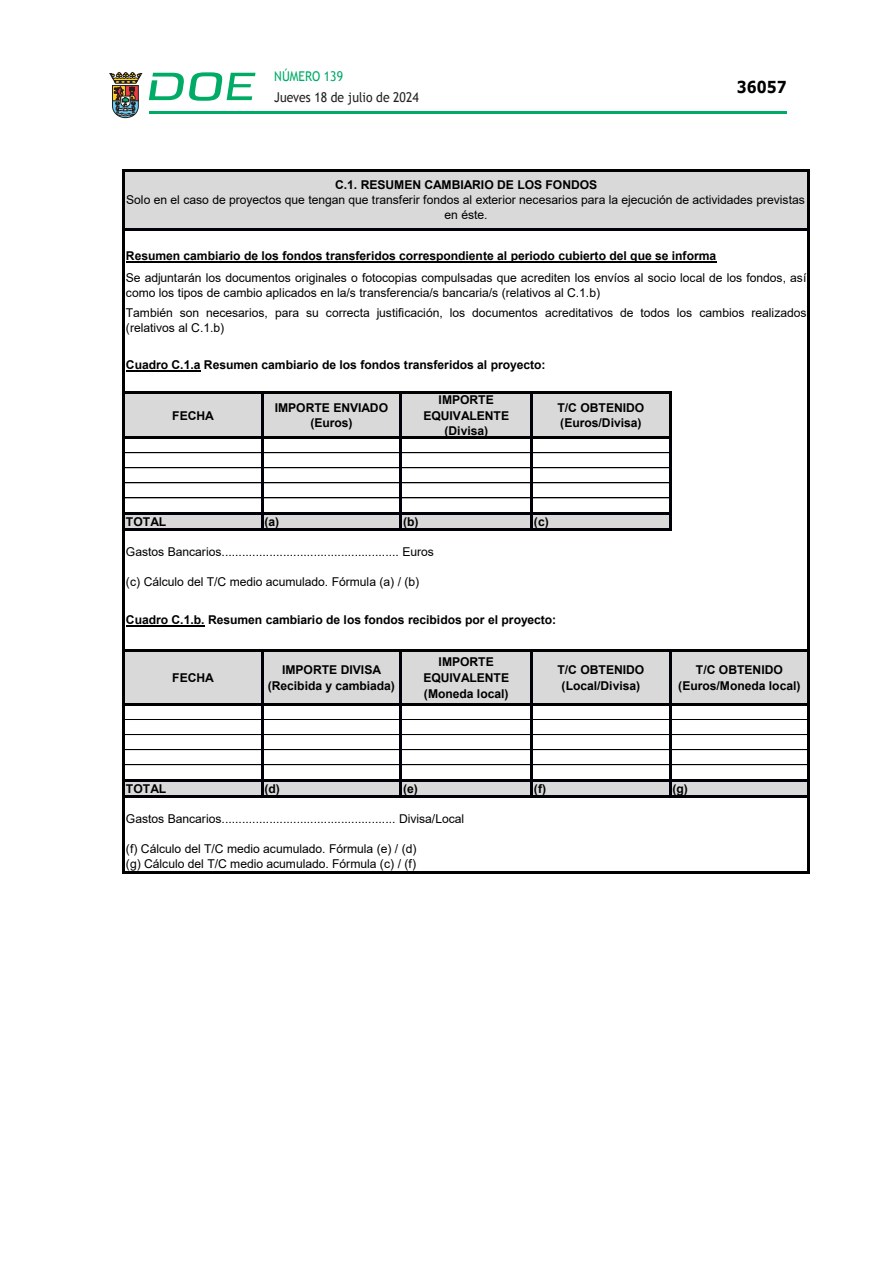
<style>
.page{position:relative;width:893px;height:1263px;background:#fff}
.page>*{position:absolute;margin:0;border:0;box-sizing:border-box;transform-origin:0 0}
.t1{font:700 16.5px "Verdana";color:#000;scale:.85 1}
.t2{font:13.5px "Trebuchet MS";color:#231f20;scale:.9 1}
.t3{font:13.5px "Trebuchet MS";color:#00ab67;scale:.9 1}
.t4{font:12.15px/15.1px "Arial";letter-spacing:-.005em;color:#000}
.t5{font:700 12.15px/15.6px "Arial";letter-spacing:-.005em;color:#000;text-align:center}
.s1{font-weight:700}
</style>
<div class="page">
<hr style="left:149px;top:111px;width:638px;height:3px;background:#00ab66">
<svg style="left:109px;top:72px;width:33px;height:46px"></svg>
<svg style="left:149px;top:72px;width:106px;height:29px"></svg>
<div style="left:124px;top:172px;width:685px;height:58px;background:#d9d9d9"></div>
<div style="left:124px;top:393px;width:546px;height:45px;background:#d9d9d9"></div>
<div style="left:124px;top:514px;width:546px;height:16px;background:#d9d9d9"></div>
<div style="left:124px;top:651px;width:685px;height:53px;background:#d9d9d9"></div>
<div style="left:124px;top:780px;width:685px;height:16px;background:#d9d9d9"></div>
<hr style="left:126px;top:625px;width:79px;height:1px;background:#000">
<hr style="left:126px;top:370px;width:75px;height:1px;background:#000">
<hr style="left:126px;top:261px;width:591px;height:2px;background:#000">
<hr style="left:261px;top:394px;width:2px;height:42px;background:#00000a">
<hr style="left:399px;top:394px;width:3px;height:42px;background:#00000a">
<hr style="left:530px;top:394px;width:3px;height:42px;background:#00000a">
<hr style="left:669px;top:394px;width:2px;height:45px;background:#000">
<hr style="left:125px;top:452px;width:136px;height:1px;background:#00000a">
<hr style="left:125px;top:453px;width:136px;height:1px;background:#000">
<hr style="left:263px;top:452px;width:136px;height:1px;background:#00000a">
<hr style="left:263px;top:453px;width:136px;height:1px;background:#000">
<hr style="left:402px;top:452px;width:128px;height:1px;background:#00000a">
<hr style="left:402px;top:453px;width:128px;height:1px;background:#000">
<hr style="left:125px;top:467px;width:136px;height:1px;background:#00000a">
<hr style="left:125px;top:468px;width:136px;height:1px;background:#000">
<hr style="left:263px;top:467px;width:136px;height:1px;background:#00000a">
<hr style="left:263px;top:468px;width:136px;height:1px;background:#000">
<hr style="left:402px;top:467px;width:128px;height:1px;background:#00000a">
<hr style="left:402px;top:468px;width:128px;height:1px;background:#000">
<hr style="left:125px;top:482px;width:136px;height:1px;background:#00000a">
<hr style="left:125px;top:483px;width:136px;height:1px;background:#000">
<hr style="left:263px;top:482px;width:136px;height:1px;background:#00000a">
<hr style="left:263px;top:483px;width:136px;height:1px;background:#000">
<hr style="left:402px;top:482px;width:128px;height:1px;background:#00000a">
<hr style="left:402px;top:483px;width:128px;height:1px;background:#000">
<hr style="left:125px;top:498px;width:136px;height:1px;background:#000">
<hr style="left:263px;top:498px;width:136px;height:1px;background:#000">
<hr style="left:402px;top:498px;width:128px;height:1px;background:#000">
<hr style="left:261px;top:439px;width:2px;height:92px;background:#00000a">
<hr style="left:399px;top:439px;width:3px;height:92px;background:#00000a">
<hr style="left:530px;top:439px;width:3px;height:92px;background:#00000a">
<hr style="left:669px;top:439px;width:2px;height:92px;background:#00000a">
<hr style="left:261px;top:652px;width:2px;height:51px;background:#00000a">
<hr style="left:399px;top:652px;width:3px;height:51px;background:#00000a">
<hr style="left:530px;top:652px;width:3px;height:51px;background:#00000a">
<hr style="left:669px;top:652px;width:2px;height:51px;background:#00000a">
<hr style="left:125px;top:719px;width:136px;height:1px;background:#000">
<hr style="left:263px;top:719px;width:136px;height:1px;background:#000">
<hr style="left:402px;top:719px;width:128px;height:1px;background:#000">
<hr style="left:533px;top:719px;width:136px;height:1px;background:#000">
<hr style="left:125px;top:734px;width:136px;height:1px;background:#000">
<hr style="left:263px;top:734px;width:136px;height:1px;background:#000">
<hr style="left:402px;top:734px;width:128px;height:1px;background:#000">
<hr style="left:533px;top:734px;width:136px;height:1px;background:#000">
<hr style="left:125px;top:749px;width:136px;height:1px;background:#000">
<hr style="left:263px;top:749px;width:136px;height:1px;background:#000">
<hr style="left:402px;top:749px;width:128px;height:1px;background:#000">
<hr style="left:533px;top:749px;width:136px;height:1px;background:#000">
<hr style="left:125px;top:764px;width:136px;height:1px;background:#000">
<hr style="left:263px;top:764px;width:136px;height:1px;background:#000">
<hr style="left:402px;top:764px;width:128px;height:1px;background:#000">
<hr style="left:533px;top:764px;width:136px;height:1px;background:#000">
<hr style="left:122px;top:170px;width:3px;height:704px;background:#000">
<hr style="left:807px;top:172px;width:3px;height:702px;background:#000">
<hr style="left:261px;top:705px;width:2px;height:92px;background:#00000a">
<hr style="left:399px;top:705px;width:3px;height:92px;background:#00000a">
<hr style="left:530px;top:705px;width:3px;height:92px;background:#00000a">
<hr style="left:669px;top:705px;width:2px;height:92px;background:#00000a">
<hr style="left:125px;top:170px;width:685px;height:2px;background:#000">
<hr style="left:125px;top:228px;width:682px;height:3px;background:#00000a">
<hr style="left:125px;top:391px;width:546px;height:3px;background:#000">
<hr style="left:125px;top:436px;width:546px;height:3px;background:#000">
<hr style="left:533px;top:452px;width:136px;height:1px;background:#00000a">
<hr style="left:533px;top:453px;width:136px;height:1px;background:#000">
<hr style="left:533px;top:467px;width:136px;height:1px;background:#00000a">
<hr style="left:533px;top:468px;width:136px;height:1px;background:#000">
<hr style="left:533px;top:482px;width:136px;height:1px;background:#00000a">
<hr style="left:533px;top:483px;width:136px;height:1px;background:#000">
<hr style="left:533px;top:498px;width:136px;height:1px;background:#000">
<hr style="left:125px;top:512px;width:546px;height:3px;background:#00000a">
<hr style="left:125px;top:528px;width:546px;height:3px;background:#00000a">
<hr style="left:125px;top:649px;width:685px;height:3px;background:#000">
<hr style="left:125px;top:703px;width:685px;height:2px;background:#000">
<hr style="left:671px;top:719px;width:136px;height:1px;background:#000">
<hr style="left:671px;top:734px;width:136px;height:1px;background:#000">
<hr style="left:671px;top:749px;width:136px;height:1px;background:#000">
<hr style="left:671px;top:764px;width:136px;height:1px;background:#000">
<hr style="left:125px;top:779px;width:682px;height:3px;background:#00000a">
<hr style="left:125px;top:795px;width:682px;height:2px;background:#00000a">
<hr style="left:125px;top:871px;width:685px;height:3px;background:#000">
<p class="t3" style="left:274px;top:68px;width:78px">NÚMERO 139</p>
<p class="t2" style="left:274px;top:89px;width:162px">Jueves 18 de julio de 2024</p>
<h1 class="t1" style="left:737px;top:76px;width:60px">36057</h1>
<p class="t4" style="left:126px;top:177px;width:680px;text-align:center"><span class="s1">C.1. RESUMEN CAMBIARIO DE LOS FONDOS<br></span>Solo en el caso de proyectos que tengan que transferir fondos al exterior necesarios para la ejecución de actividades previstas en éste.</p>
<p class="t4" style="left:126px;top:245px;width:682px;line-height:21.8px"><span class="s1">Resumen cambiario de los fondos transferidos correspondiente al periodo cubierto del que se informa<br></span>Se adjuntarán los documentos originales o fotocopias compulsadas que acrediten los envíos al socio local de los fondos, así</p>
<p class="t4" style="left:126px;top:282px;width:682px;line-height:20.2px">como los tipos de cambio aplicados en la/s transferencia/s bancaria/s (relativos al C.1.b)<br>También son necesarios, para su correcta justificación, los documentos acreditativos de todos los cambios realizados</p>
<p class="t4" style="left:126px;top:320px;width:100px">(relativos al C.1.b)</p>
<p class="t5" style="left:126px;top:357px;width:421px">Cuadro C.1.a Resumen cambiario de los fondos transferidos al proyecto:</p>
<p class="t5" style="left:172px;top:408px;width:43px">FECHA</p>
<p class="t5" style="left:275px;top:400px;width:115px">IMPORTE ENVIADO (Euros)</p>
<p class="t5" style="left:423px;top:392px;width:87px">IMPORTE<br>EQUIVALENTE (Divisa)</p>
<p class="t5" style="left:557px;top:400px;width:89px;text-align:left">T/C OBTENIDO (Euros/Divisa)</p>
<p class="t5" style="left:126px;top:514px;width:42px">TOTAL</p>
<p class="t5" style="left:264px;top:514px;width:16px">(a)</p>
<p class="t5" style="left:403px;top:514px;width:17px">(b)</p>
<p class="t5" style="left:534px;top:514px;width:16px">(c)</p>
<p class="t4" style="left:126px;top:544px;width:309px">Gastos Bancarios.................................................... Euros</p>
<p class="t4" style="left:126px;top:574px;width:295px">(c) Cálculo del T/C medio acumulado. Fórmula (a) / (b)</p>
<p class="t5" style="left:126px;top:612px;width:432px">Cuadro C.1.b. Resumen cambiario de los fondos recibidos por el proyecto:</p>
<p class="t5" style="left:172px;top:670px;width:43px">FECHA</p>
<p class="t5" style="left:268px;top:662px;width:129px">IMPORTE DIVISA (Recibida y cambiada)</p>
<p class="t5" style="left:423px;top:654px;width:87px">IMPORTE<br>EQUIVALENTE (Moneda local)</p>
<p class="t5" style="left:557px;top:662px;width:89px">T/C OBTENIDO (Local/Divisa)</p>
<p class="t5" style="left:678px;top:662px;width:124px">T/C OBTENIDO (Euros/Moneda local)</p>
<p class="t5" style="left:126px;top:781px;width:42px">TOTAL</p>
<p class="t5" style="left:264px;top:781px;width:17px">(d)</p>
<p class="t5" style="left:403px;top:781px;width:16px">(e)</p>
<p class="t5" style="left:534px;top:781px;width:14px">(f)</p>
<p class="t5" style="left:672px;top:781px;width:17px">(g)</p>
<p class="t4" style="left:126px;top:811px;width:340px">Gastos Bancarios................................................... Divisa/Local</p>
<p class="t4" style="left:126px;top:841px;width:292px;line-height:15.6px">(f) Cálculo del T/C medio acumulado. Fórmula (e) / (d) (g) Cálculo del T/C medio acumulado. Fórmula (c) / (f)</p>
</div>
